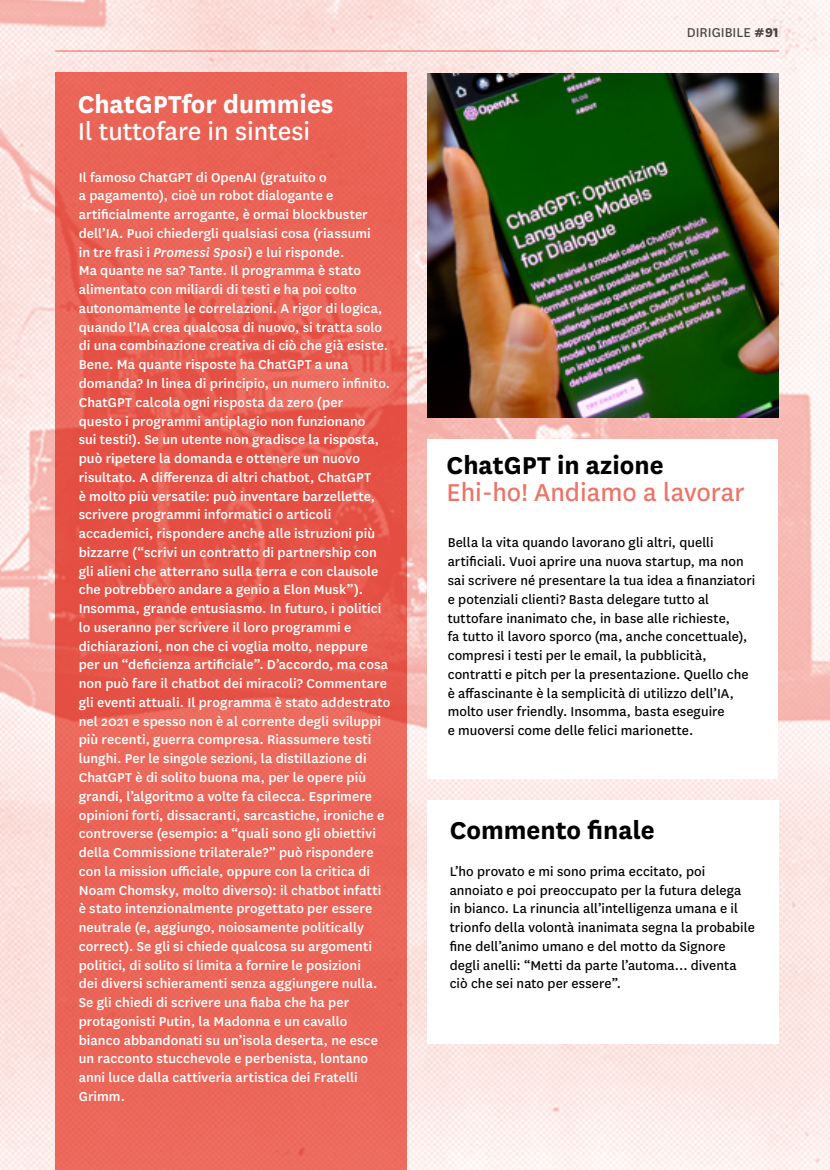
<style>
.page{position:relative;width:830px;height:1170px;background:#fff}
.page>*{position:absolute;margin:0;border:0;box-sizing:border-box;transform-origin:0 0}
.t1{font:700 28.5px "National";color:#000}
.t2{font:28.5px "National";color:#ee7265}
.t3{font:28.5px "National";color:#fff}
.t4{font:700 28.5px "National";color:#fff}
.t5{font:500 15px/18.8px "National";letter-spacing:.005em;color:#fff}
.t6{font:15px/18.8px "National";letter-spacing:.005em;color:#000}
.t7{font:15px "National";color:#4a4a49}
.s1{font-style:italic}
.s2{font-weight:800}
</style>
<div class="page">
<img style="left:0;top:0;width:829px;height:1169px">
<svg style="left:55px;top:72px;width:351px;height:1097px;background:#e95f53"></svg>
<div style="left:426px;top:800px;width:351px;height:243px;background:#fff"></div>
<div style="left:427px;top:439px;width:350px;height:339px;background:#fff"></div>
<img style="left:427px;top:73px;width:351px;height:344px">
<hr style="left:55px;top:50px;width:723px;height:2px;background:#f29e96">
<h1 class="t4" style="left:78px;top:84px;width:257px">ChatGPTfor dummies</h1>
<h1 class="t3" style="left:78px;top:112px;width:234px">Il tuttofare in sintesi</h1>
<p class="t5" style="left:79px;top:167px;width:313px">Il famoso ChatGPT di OpenAI (gratuito o<br>a pagamento), cioè un robot dialogante e artificialmente arrogante, è ormai blockbuster dell’IA. Puoi chiedergli qualsiasi cosa (riassumi<br>in tre frasi i <span class="s1">Promessi Sposi</span>) e lui risponde.<br>Ma quante ne sa? Tante. Il programma è stato alimentato con miliardi di testi e ha poi colto autonomamente le correlazioni. A rigor di logica, quando l’IA crea qualcosa di nuovo, si tratta solo di una combinazione creativa di ciò che già esiste.<br>Bene. Ma quante risposte ha ChatGPT a una domanda? In linea di principio, un numero infinito.<br>ChatGPT calcola ogni risposta da zero (per<br>questo i programmi antiplagio non funzionano<br>sui testi!). Se un utente non gradisce la risposta, può ripetere la domanda e ottenere un nuovo risultato. A differenza di altri chatbot, ChatGPT<br>è molto più versatile: può inventare barzellette, scrivere programmi informatici o articoli accademici, rispondere anche alle istruzioni più bizzarre (“scrivi un contratto di partnership con gli alieni che atterrano sulla terra e con clausole che potrebbero andare a genio a Elon Musk”).<br>Insomma, grande entusiasmo. In futuro, i politici lo useranno per scrivere il loro programmi e dichiarazioni, non che ci voglia molto, neppure per un “deficienza artificiale”. D’accordo, ma cosa non può fare il chatbot dei miracoli? Commentare gli eventi attuali. Il programma è stato addestrato nel 2021 e spesso non è al corrente degli sviluppi più recenti, guerra compresa. Riassumere testi lunghi. Per le singole sezioni, la distillazione di ChatGPT è di solito buona ma, per le opere più grandi, l’algoritmo a volte fa cilecca. Esprimere opinioni forti, dissacranti, sarcastiche, ironiche e controverse (esempio: a “quali sono gli obiettivi della Commissione trilaterale?” può rispondere con la mission ufficiale, oppure con la critica di Noam Chomsky, molto diverso): il chatbot infatti è stato intenzionalmente progettato per essere neutrale (e, aggiungo, noiosamente politically correct). Se gli si chiede qualcosa su argomenti politici, di solito si limita a fornire le posizioni<br>dei diversi schieramenti senza aggiungere nulla.<br>Se gli chiedi di scrivere una fiaba che ha per protagonisti Putin, la Madonna e un cavallo bianco abbandonati su un’isola deserta, ne esce un racconto stucchevole e perbenista, lontano anni luce dalla cattiveria artistica dei Fratelli Grimm.</p>
<p class="t7" style="left:686px;top:22px;width:94px">DIRIGIBILE <span class="s2">#91</span></p>
<h1 class="t1" style="left:446px;top:445px;width:218px">ChatGPT in azione</h1>
<h1 class="t2" style="left:446px;top:473px;width:299px">Ehi-ho! Andiamo a lavorar</h1>
<p class="t6" style="left:447px;top:532px;width:309px">Bella la vita quando lavorano gli altri, quelli artificiali. Vuoi aprire una nuova startup, ma non sai scrivere né presentare la tua idea a finanziatori e potenziali clienti? Basta delegare tutto al tuttofare inanimato che, in base alle richieste,<br>fa tutto il lavoro sporco (ma, anche concettuale), compresi i testi per le email, la pubblicità, contratti e pitch per la presentazione. Quello che è affascinante è la semplicità di utilizzo dell’IA, molto user friendly. Insomma, basta eseguire<br>e muoversi come delle felici marionette.</p>
<h1 class="t1" style="left:449px;top:810px;width:206px">Commento finale</h1>
<p class="t6" style="left:449px;top:861px;width:306px">L’ho provato e mi sono prima eccitato, poi annoiato e poi preoccupato per la futura delega in bianco. La rinuncia all’intelligenza umana e il trionfo della volontà inanimata segna la probabile fine dell’animo umano e del motto da Signore degli anelli: “Metti da parte l’automa… diventa ciò che sei nato per essere”.</p>
</div>
